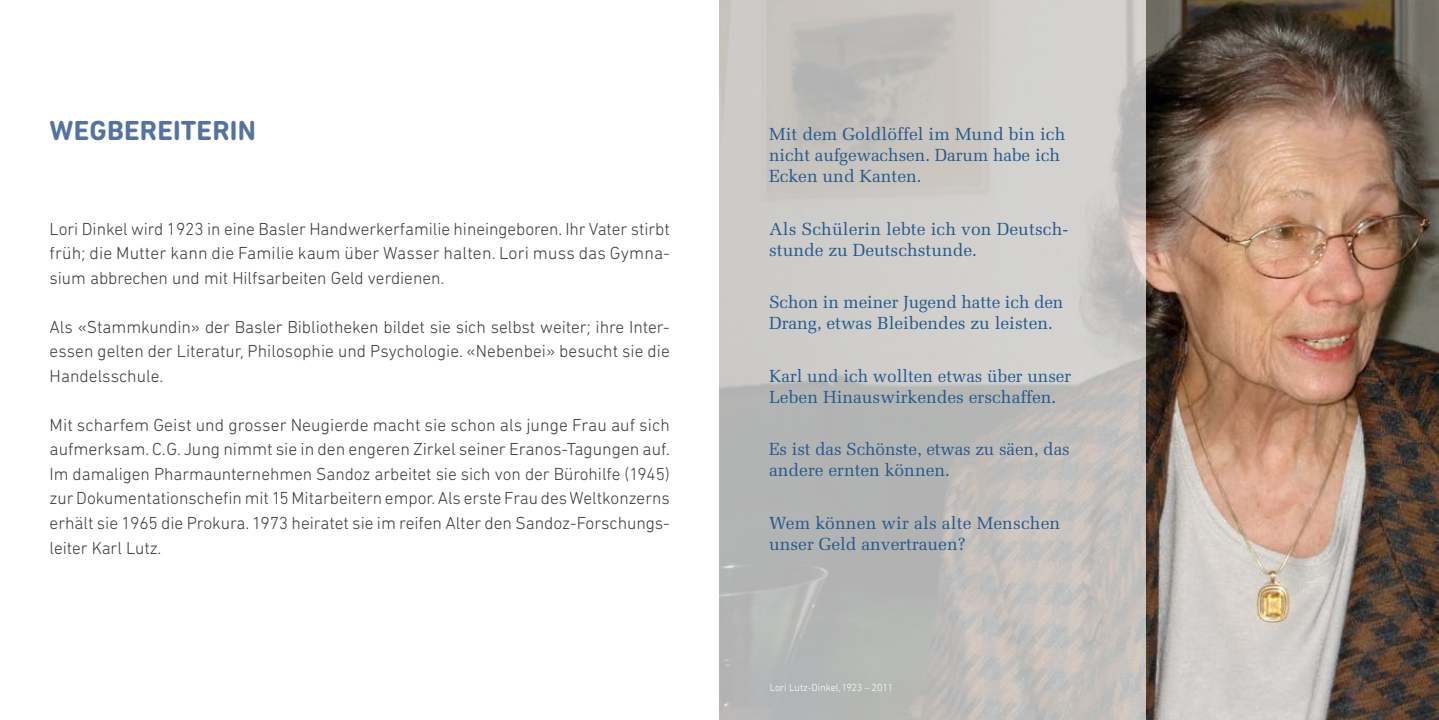
<style>
.page{position:relative;width:1439px;height:720px;background:#fff}
.page>*{position:absolute;margin:0;border:0;box-sizing:border-box;transform-origin:0 0}
.t1{font:700 28px "DIN Next Rounded LT Pro";letter-spacing:.005em;color:#5472a2}
.t2{font:300 17.68px/24.5px "DIN Next Rounded LT Pro";letter-spacing:-.005em;color:#3c3c3b;text-align:justify}
.t3{font:17.5px/21px "Melior";color:#24588e}
.t4{font:300 10.5px "DIN Next Rounded LT Pro";letter-spacing:-.005em;color:#fff}
</style>
<div class="page">
<img style="left:1146px;top:0;width:293px;height:719px">
<svg style="left:719px;top:0;width:427px;height:719px;background:#c3c2bf"></svg>
<h1 class="t1" style="left:50px;top:114px;width:208px">WEGBEREITERIN</h1>
<p class="t2" style="left:50px;top:216px;width:622px">Lori Dinkel wird 1923 in eine Basler Handwerkerfamilie hineingeboren. Ihr Vater stirbt früh; die Mutter kann die Familie kaum über Wasser halten. Lori muss das Gymna&shy;sium abbrechen und mit Hilfsarbeiten Geld verdienen.</p>
<p class="t2" style="left:50px;top:314px;width:622px">Als «Stammkundin» der Basler Bibliotheken bildet sie sich selbst weiter; ihre Inter&shy;essen gelten der Literatur, Philosophie und Psychologie. «Nebenbei» besucht sie die Handelsschule.</p>
<p class="t2" style="left:50px;top:412px;width:622px">Mit scharfem Geist und grosser Neugierde macht sie schon als junge Frau auf sich aufmerksam. C.G. Jung nimmt sie in den engeren Zirkel seiner Eranos-Tagungen auf.<br>Im damaligen Pharmaunternehmen Sandoz arbeitet sie sich von der Bürohilfe (1945) zur Dokumentationschefin mit 15 Mitarbeitern empor. Als erste Frau des Weltkonzerns erhält sie 1965 die Prokura. 1973 heiratet sie im reifen Alter den Sandoz-Forschungs&shy;leiter Karl Lutz.</p>
<p class="t3" style="left:769px;top:123px;width:298px">Mit dem Goldlöffel im Mund bin ich nicht aufgewachsen. Darum habe ich<br>Ecken und Kanten.</p>
<p class="t3" style="left:769px;top:218px;width:301px">Als Schülerin lebte ich von Deutsch&shy;stunde zu Deutschstunde.</p>
<p class="t3" style="left:769px;top:291px;width:296px">Schon in meiner Jugend hatte ich den<br>Drang, etwas Bleibendes zu leisten.</p>
<p class="t3" style="left:769px;top:365px;width:303px">Karl und ich wollten etwas über unser<br>Leben Hinauswirkendes erschaffen.</p>
<p class="t3" style="left:769px;top:438px;width:302px">Es ist das Schönste, etwas zu säen, das andere ernten können.</p>
<p class="t3" style="left:769px;top:512px;width:293px">Wem können wir als alte Menschen unser Geld anvertrauen?</p>
<p class="t4" style="left:770px;top:681px;width:125px">Lori Lutz-Dinkel, 1923 – 2011</p>
</div>
